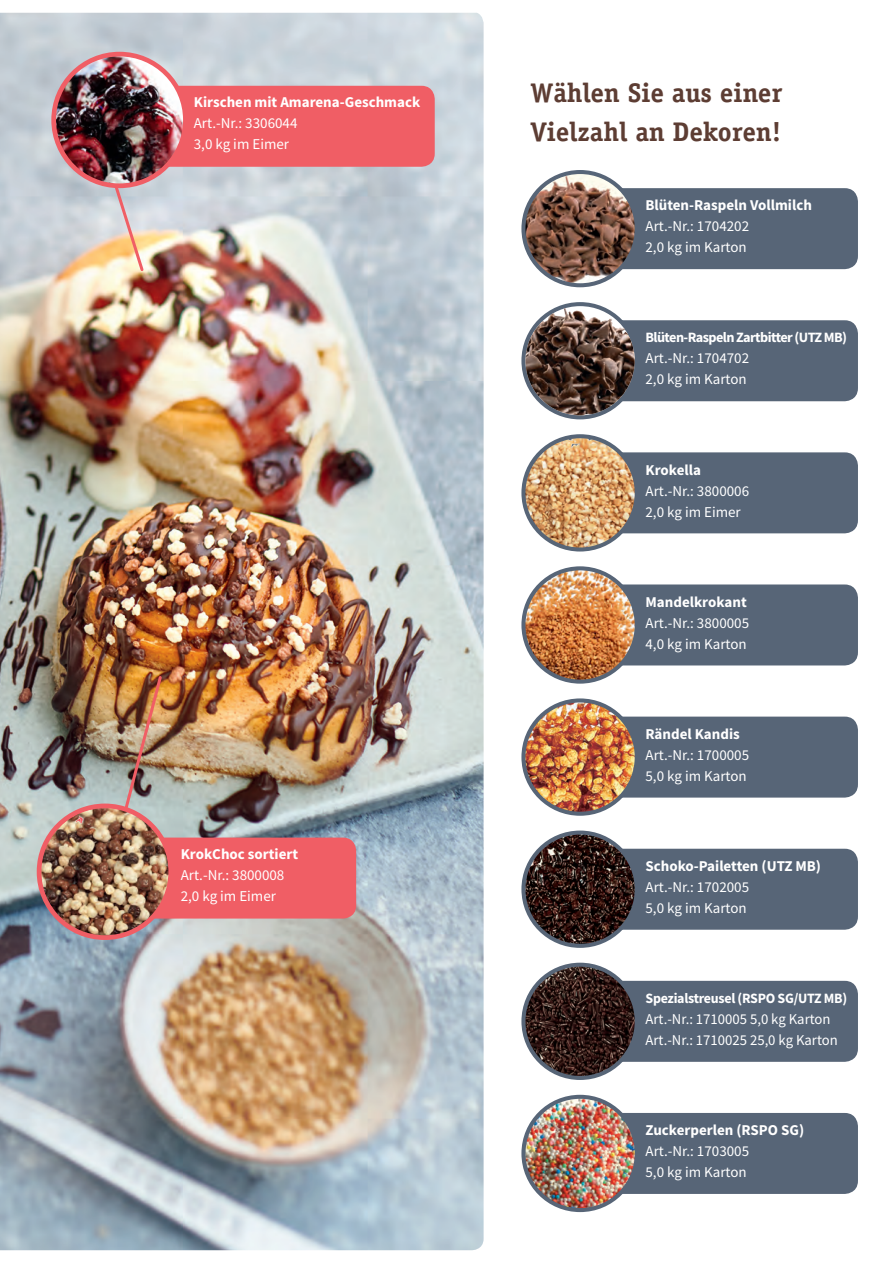
<style>
.page{position:relative;width:893px;height:1263px;background:#fff}
.page>*{position:absolute;margin:0;border:0;box-sizing:border-box;transform-origin:0 0}
.t1{font:700 27px/39px "Officina Serif LT";color:#5d3d33}
.t2{font:15px/21px "Source Sans Pro";color:#fff}
.t3{font:700 15px "Source Sans Pro";color:#fff}
.t4{font:700 14.25px "Source Sans Pro";letter-spacing:-.04em;color:#fff}
.t5{font:700 14.25px "Source Sans Pro";letter-spacing:-.02em;color:#fff}
</style>
<div class="page">
<div style="left:623px;top:849px;width:235px;height:81px;background:#576577"></div>
<div style="left:624px;top:717px;width:234px;height:80px;background:#576577"></div>
<div style="left:623px;top:584px;width:235px;height:81px;background:#576577"></div>
<div style="left:623px;top:452px;width:235px;height:81px;background:#576577"></div>
<div style="left:623px;top:320px;width:235px;height:81px;background:#576577"></div>
<div style="left:623px;top:188px;width:235px;height:81px;background:#576577"></div>
<img style="left:0;top:13px;width:484px;height:1237px">
<div style="left:169px;top:86px;width:266px;height:81px;background:#f05e65"></div>
<div style="left:51px;top:52px;width:137px;height:136px;background:#f05e65;border-radius:50%"></div>
<img style="left:56px;top:56px;width:127px;height:127px;border-radius:64px">
<div style="left:521px;top:566px;width:118px;height:118px;background:#576577;border-radius:50%"></div>
<img style="left:525px;top:570px;width:110px;height:110px;border-radius:55px">
<svg style="left:521px;top:830px;width:118px;height:118px"></svg>
<img style="left:525px;top:834px;width:110px;height:110px;border-radius:55px">
<div style="left:521px;top:302px;width:118px;height:117px;background:#576577;border-radius:50%"></div>
<img style="left:525px;top:306px;width:110px;height:109px;border-radius:55px">
<div style="left:521px;top:170px;width:118px;height:117px;background:#576577;border-radius:50%"></div>
<img style="left:525px;top:174px;width:110px;height:109px;border-radius:55px">
<div style="left:521px;top:698px;width:118px;height:118px;background:#576577;border-radius:50%"></div>
<img style="left:525px;top:702px;width:110px;height:110px;border-radius:55px">
<div style="left:623px;top:981px;width:235px;height:81px;background:#576577"></div>
<div style="left:521px;top:963px;width:118px;height:117px;background:#576577;border-radius:50%"></div>
<img style="left:525px;top:967px;width:110px;height:109px;border-radius:55px">
<div style="left:623px;top:1113px;width:235px;height:81px;background:#576577"></div>
<div style="left:521px;top:1095px;width:118px;height:117px;background:#576577;border-radius:50%"></div>
<img style="left:525px;top:1099px;width:110px;height:109px;border-radius:55px">
<div style="left:521px;top:434px;width:118px;height:117px;background:#576577;border-radius:50%"></div>
<img style="left:525px;top:438px;width:110px;height:109px;border-radius:55px">
<div style="left:155px;top:837px;width:201px;height:81px;background:#f05e65"></div>
<svg style="left:37px;top:803px;width:136px;height:137px;background:#e86167"></svg>
<img style="left:41px;top:808px;width:127px;height:127px;border-radius:64px">
<img style="left:122px;top:674px;width:42px;height:139px">
<svg style="left:112px;top:182px;width:34px;height:91px;background:#e6cbbb"></svg>
<p class="t3" style="left:194px;top:92px;width:228px">Kirschen mit Amarena-Geschmack</p>
<p class="t2" style="left:194px;top:113px;width:105px">Art.-Nr.: 3306044<br>3,0 kg im Eimer</p>
<p class="t3" style="left:181px;top:844px;width:119px">KrokChoc sortiert</p>
<p class="t2" style="left:181px;top:865px;width:105px">Art.-Nr.: 3800008<br>2,0 kg im Eimer</p>
<h1 class="t1" style="left:530px;top:73px;width:254px">Wählen Sie aus einer<br>Vielzahl an Dekoren!</h1>
<p class="t3" style="left:645px;top:195px;width:168px">Blüten-Raspeln Vollmilch</p>
<p class="t2" style="left:645px;top:216px;width:105px">Art.-Nr.: 1704202<br>2,0 kg im Karton</p>
<p class="t4" style="left:645px;top:327px;width:203px">Blüten-Raspeln Zartbitter (UTZ MB)</p>
<p class="t2" style="left:645px;top:347px;width:105px">Art.-Nr.: 1704702<br>2,0 kg im Karton</p>
<p class="t3" style="left:645px;top:460px;width:57px">Krokella</p>
<p class="t2" style="left:645px;top:481px;width:105px">Art.-Nr.: 3800006<br>2,0 kg im Eimer</p>
<p class="t3" style="left:645px;top:591px;width:103px">Mandelkrokant</p>
<p class="t2" style="left:645px;top:612px;width:105px">Art.-Nr.: 3800005<br>4,0 kg im Karton</p>
<p class="t3" style="left:645px;top:724px;width:96px">Rändel Kandis</p>
<p class="t2" style="left:645px;top:744px;width:105px">Art.-Nr.: 1700005<br>5,0 kg im Karton</p>
<p class="t3" style="left:645px;top:856px;width:177px">Schoko-Pailetten (UTZ MB)</p>
<p class="t2" style="left:645px;top:876px;width:105px">Art.-Nr.: 1702005<br>5,0 kg im Karton</p>
<p class="t5" style="left:645px;top:988px;width:203px">Spezialstreusel (RSPO SG/UTZ MB)</p>
<p class="t2" style="left:645px;top:1008px;width:194px">Art.-Nr.: 1710005 5,0 kg Karton<br>Art.-Nr.: 1710025 25,0 kg Karton</p>
<p class="t3" style="left:645px;top:1120px;width:160px">Zuckerperlen (RSPO SG)</p>
<p class="t2" style="left:645px;top:1140px;width:105px">Art.-Nr.: 1703005<br>5,0 kg im Karton</p>
</div>
